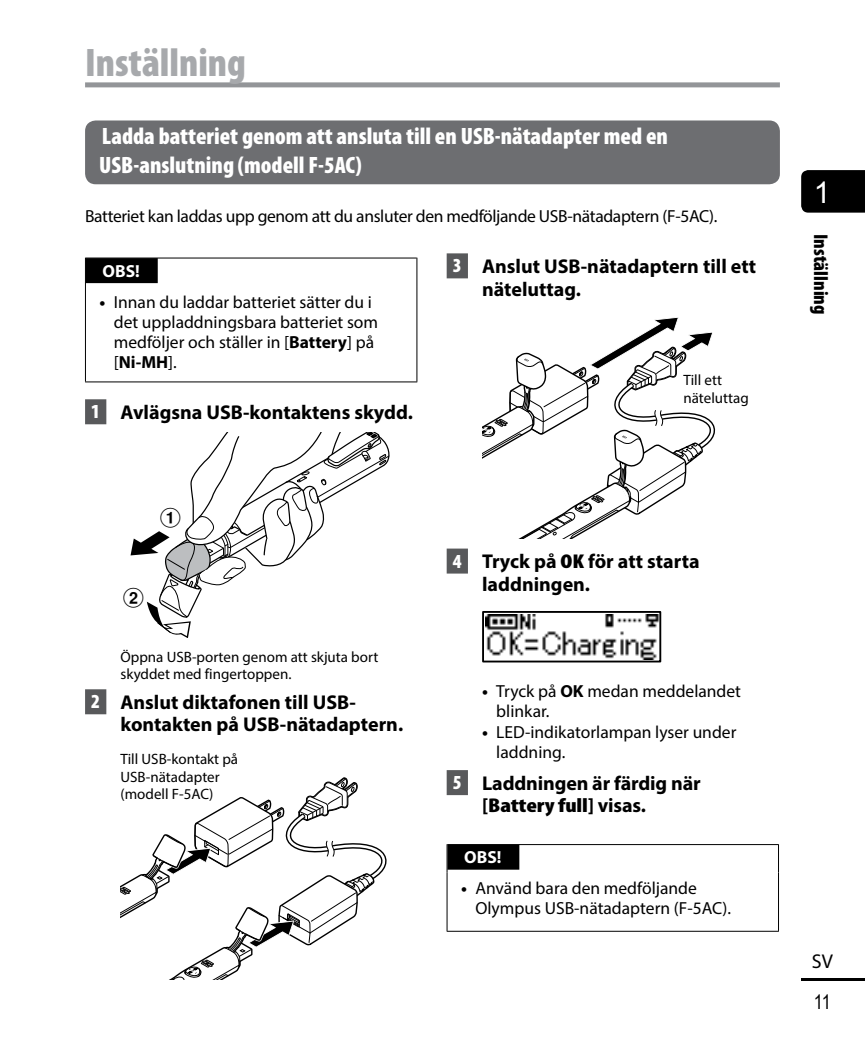
<style>
.page{position:relative;width:865px;height:1049px;background:#fff}
.page>*{position:absolute;margin:0;border:0;box-sizing:border-box;transform-origin:0 0}
.t1{font:900 condensed 40px "Myriad Pro";color:#a7a9ac}
.t2{font:30px "Arial";color:#fff}
.t3{font:900 condensed 23.75px/28.8px "Myriad Pro";color:#fff}
.t4{font:700 20px/22.5px "Myriad Pro";color:#000}
.t5{font:900 condensed 20px "Myriad Pro";color:#000}
.t6{font:20px "Arial Narrow";color:#000}
.t7{font:20px "Myriad Pro";color:#000}
.t8{font:19.75px "Circl Posi A2";color:#000}
.t9{font:17.5px/20px "Myriad Pro";color:#000}
.t10{font:17.5px "Myriad Pro";letter-spacing:-.02em;color:#000}
.t11{font:700 17.5px "Myriad Pro";color:#fff}
.t12{font:15px/17.5px "Myriad Pro";color:#000}
.s1{font-weight:700}
.s2{font-weight:900;font-stretch:condensed;color:#fff}
.s3{font-weight:900;font-stretch:condensed}
</style>
<div class="page">
<div style="left:801px;top:170px;width:64px;height:43px;background:#000"></div>
<hr style="left:801px;top:978px;width:64px;height:3px;background:#000">
<div style="left:85px;top:82px;width:695px;height:5px;background:#939598"></div>
<div style="left:85px;top:120px;width:695px;height:64px;background:#6d6e71;border-radius:11px"></div>
<div style="left:85px;top:399px;width:21px;height:25px;background:#58595b"></div>
<div style="left:85px;top:689px;width:21px;height:25px;background:#58595b"></div>
<svg style="left:85px;top:258px;width:1px;height:28px"></svg>
<svg style="left:416px;top:258px;width:1px;height:28px"></svg>
<hr style="left:85px;top:286px;width:1px;height:95px;background:#000">
<hr style="left:416px;top:286px;width:1px;height:95px;background:#000">
<hr style="left:85px;top:381px;width:332px;height:1px;background:#000">
<hr style="left:86px;top:258px;width:330px;height:1px;background:#000">
<div style="left:86px;top:258px;width:72px;height:25px;background:#000"></div>
<svg style="left:130px;top:432px;width:260px;height:205px"></svg>
<svg style="left:120px;top:777px;width:267px;height:202px"></svg>
<div style="left:446px;top:253px;width:22px;height:25px;background:#58595b"></div>
<div style="left:446px;top:548px;width:22px;height:25px;background:#58595b"></div>
<div style="left:446px;top:770px;width:22px;height:25px;background:#58595b"></div>
<svg style="left:482px;top:317px;width:234px;height:222px"></svg>
<div style="left:482px;top:611px;width:179px;height:51px;border:2px solid #000"></div>
<img style="left:485px;top:614px;width:175px;height:45px">
<svg style="left:446px;top:844px;width:1px;height:28px"></svg>
<svg style="left:778px;top:844px;width:1px;height:28px"></svg>
<hr style="left:446px;top:872px;width:1px;height:59px;background:#000">
<hr style="left:778px;top:872px;width:1px;height:59px;background:#000">
<hr style="left:446px;top:931px;width:333px;height:1px;background:#000">
<hr style="left:447px;top:844px;width:331px;height:1px;background:#000">
<div style="left:447px;top:845px;width:72px;height:25px;background:#000"></div>
<h1 class="t1" style="left:85px;top:37px;width:162px">Inställning</h1>
<h3 class="t3" style="left:99px;top:121px;width:570px">Ladda batteriet genom att ansluta till en USB-nätadapter med en<br>USB‑anslutning (modell F-5AC)</h3>
<p class="t10" style="left:85px;top:206px;width:634px">Batteriet kan laddas upp genom att du ansluter den medföljande USB-nätadaptern (F-5AC).</p>
<p class="t11" style="left:103px;top:259px;width:39px">OBS!</p>
<p class="t9" style="left:114px;top:292px;width:266px;text-indent:-14px"><span class="s1">•</span> Innan du laddar batteriet sätter du i det uppladdningsbara batteriet som medföljer och ställer in [<span class="s1">Battery</span>] på [<span class="s1">Ni-MH</span>].</p>
<p class="t4" style="left:91px;top:400px;width:323px"><span class="s2">1</span> Avlägsna USB-kontaktens skydd.</p>
<p class="t4" style="left:482px;top:254px;width:275px;text-indent:-29px"><span class="s2">3</span> Anslut USB-nätadaptern till ett näteluttag.</p>
<p class="t12" style="left:683px;top:371px;width:67px">Till ett näteluttag</p>
<p class="t8" style="left:160px;top:507px;width:23px">1</p>
<p class="t8" style="left:123px;top:588px;width:23px">2</p>
<p class="t12" style="left:120px;top:648px;width:259px">Öppna USB-porten genom att skjuta bort skyddet med fingertoppen.</p>
<p class="t4" style="left:120px;top:690px;width:284px;text-indent:-29px"><span class="s2">2</span> Anslut diktafonen till USB&shy;kontakten på USB-nätadaptern.</p>
<p class="t12" style="left:120px;top:750px;width:119px">Till USB-kontakt på<br>USB-nätadapter (modell F-5AC)</p>
<p class="t4" style="left:482px;top:550px;width:219px;text-indent:-29px"><span class="s2">4</span> Tryck på <span class="s3">OK</span> för att starta laddningen.</p>
<p class="t9" style="left:496px;top:680px;width:246px;text-indent:-14px"><span class="s1">•</span> Tryck på <span class="s1">OK</span> medan meddelandet blinkar.</p>
<p class="t9" style="left:496px;top:722px;width:241px;text-indent:-14px"><span class="s1">•</span> LED-indikatorlampan lyser under laddning.</p>
<p class="t4" style="left:482px;top:771px;width:220px;text-indent:-29px"><span class="s2">5</span> Laddningen är färdig när [<span class="s3">Battery full</span>] visas.</p>
<p class="t11" style="left:464px;top:846px;width:39px">OBS!</p>
<p class="t9" style="left:475px;top:878px;width:257px;text-indent:-14px"><span class="s1">•</span> Använd bara den medföljande<br>Olympus USB-nätadaptern (F-5AC).</p>
<h2 class="t2" style="left:814px;top:173px;width:18px">1</h2>
<p class="t5" style="left:833px;top:234px;width:82px;rotate:90deg">Inställning</p>
<p class="t7" style="left:812px;top:948px;width:23px">SV</p>
<p class="t6" style="left:814px;top:988px;width:19px">11</p>
</div>
